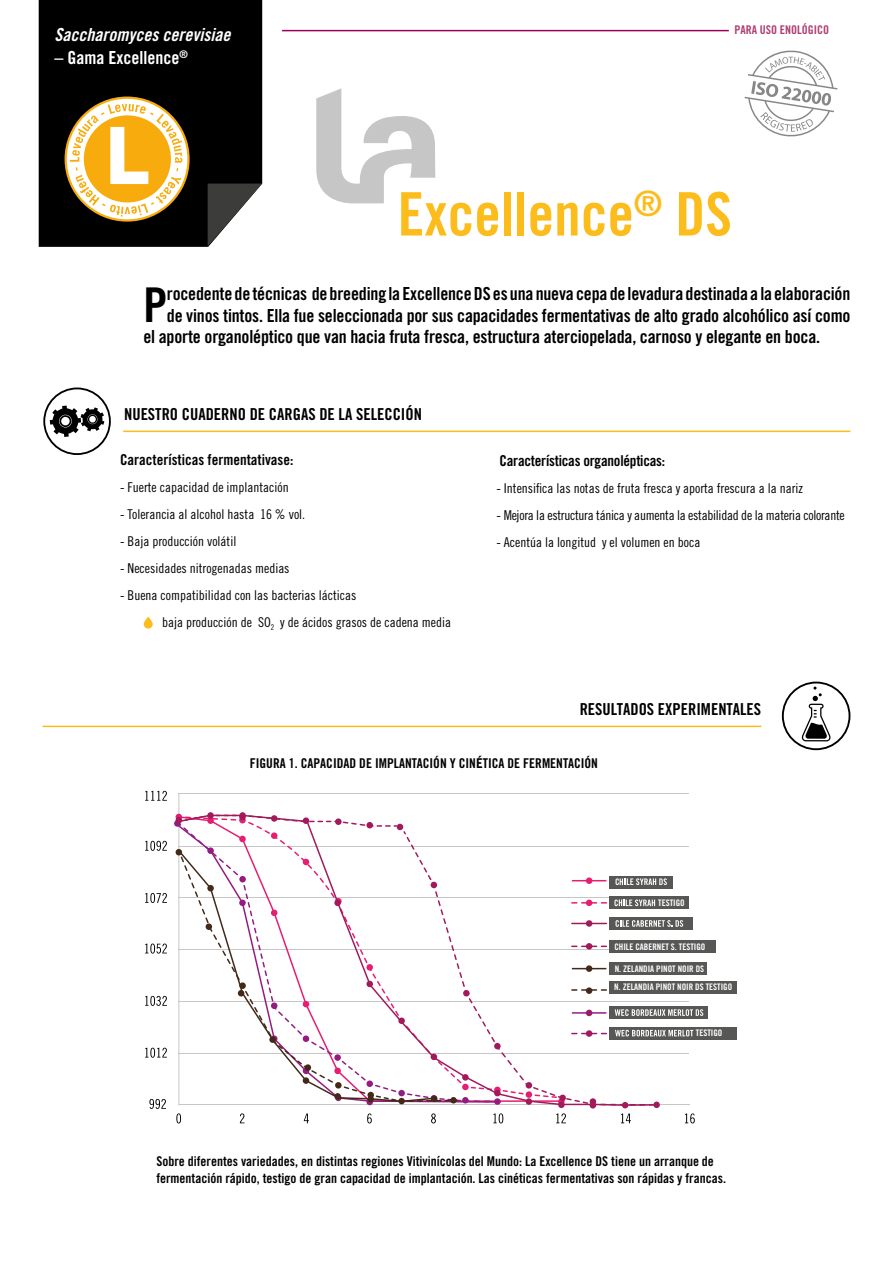
<style>
.page{position:relative;width:893px;height:1263px;background:#fff}
.page>*{position:absolute;margin:0;border:0;box-sizing:border-box;transform-origin:0 0}
.t1{font:60px "Trade Gothic LT Std Bd Cn 20";color:#fcbd1c}
.t2{font:47.85px "Trade Gothic LT Std Bd Cn 20";color:#000}
.t3{font:18px "Trade Gothic LT Std Bd Cn 20";letter-spacing:-.01em;color:#000}
.t4{font:18px "Trade Gothic LT Std Bd Cn 20 Obl";color:#fff}
.t5{font:18px "Trade Gothic LT Std Bd Cn 20";color:#fff}
.t6{font:16.5px "Trade Gothic LT Std Bd Cn 20";color:#000}
.t7{font:15px "Trade Gothic LT Std Bd Cn 20";letter-spacing:-.005em;color:#000}
.t8{font:13.5px/27px "Trade Gothic LT Std Cn 18";color:#000}
.t9{font:13.5px/16.5px "Trade Gothic LT Std Bd Cn 20";color:#000}
.t10{font:13.5px "Trade Gothic LT Std Cn 18";letter-spacing:-.02em;color:#000}
.t11{font:12px "Trade Gothic LT Std Bd Cn 20";color:#ad3f73}
.t12{font:9px/18.1px "Trade Gothic LT Std Bd Cn 20";color:#fff}
.s1{font-family:"Trade Gothic LT Std";font-weight:700}
</style>
<div class="page">
<svg style="left:782px;top:682px;width:68px;height:68px"></svg>
<hr style="left:123px;top:431px;width:727px;height:1px;background:#fcbd1c">
<hr style="left:43px;top:726px;width:718px;height:1px;background:#fcbd1c">
<svg style="left:744px;top:50px;width:94px;height:87px"></svg>
<svg style="left:316px;top:88px;width:119px;height:115px"></svg>
<hr style="left:282px;top:30px;width:447px;height:1px;background:#9b0058">
<div style="left:39px;top:0;width:223px;height:247px;background:#000"></div>
<svg style="left:208px;top:184px;width:54px;height:62px"></svg>
<svg style="left:66px;top:98px;width:123px;height:122px"></svg>
<svg style="left:70px;top:104px;width:112px;height:113px"></svg>
<svg style="left:43px;top:387px;width:68px;height:68px"></svg>
<svg style="left:144px;top:617px;width:9px;height:12px"></svg>
<hr style="left:178px;top:793px;width:2px;height:312px;background:#dadada">
<hr style="left:179px;top:793px;width:510px;height:1px;background:#c6c6c6">
<svg style="left:145px;top:791px;width:22px;height:10px"></svg>
<svg style="left:145px;top:893px;width:22px;height:10px"></svg>
<svg style="left:145px;top:996px;width:22px;height:10px"></svg>
<svg style="left:145px;top:1048px;width:22px;height:10px"></svg>
<svg style="left:145px;top:841px;width:22px;height:10px"></svg>
<svg style="left:145px;top:943px;width:22px;height:10px"></svg>
<svg style="left:149px;top:1099px;width:17px;height:10px"></svg>
<div style="left:609px;top:962px;width:98px;height:13px;background:#575756"></div>
<div style="left:609px;top:1006px;width:99px;height:13px;background:#575756"></div>
<div style="left:609px;top:981px;width:128px;height:13px;background:#575756"></div>
<div style="left:609px;top:1027px;width:128px;height:13px;background:#575756"></div>
<div style="left:609px;top:940px;width:107px;height:13px;background:#575756"></div>
<svg style="left:176px;top:814px;width:527px;height:309px"></svg>
<h3 class="t4" style="left:55px;top:24px;width:177px">Saccharomyces cerevisiae</h3>
<h3 class="t5" style="left:55px;top:46px;width:135px">– Gama Excellence<sup>®</sup></h3>
<p class="t11" style="left:735px;top:23px;width:96px">PARA USO ENOLÓGICO</p>
<h1 class="t1" style="left:398px;top:178px;width:336px">Excellence<sup>®</sup> DS</h1>
<h2 class="t2" style="left:143px;top:275px;width:25px">P</h2>
<h3 class="t3" style="left:167px;top:283px;width:685px">rocedente de técnicas de breeding la Excellence DS es una nueva cepa de levadura destinada a la elaboración</h3>
<h3 class="t3" style="left:167px;top:304px;width:685px">de vinos tintos. Ella fue seleccionada por sus capacidades fermentativas de alto grado alcohólico así como</h3>
<h3 class="t3" style="left:143px;top:326px;width:678px">el aporte organoléptico que van hacia fruta fresca, estructura aterciopelada, carnoso y elegante en boca.</h3>
<p class="t6" style="left:124px;top:404px;width:299px">NUESTRO CUADERNO DE CARGAS DE LA SELECCIÓN</p>
<p class="t7" style="left:120px;top:450px;width:175px">Características fermentativase:</p>
<p class="t8" style="left:120px;top:473px;width:170px">- Fuerte capacidad de implantación</p>
<p class="t8" style="left:120px;top:500px;width:187px">- Tolerancia al alcohol hasta 16 % vol.</p>
<p class="t8" style="left:120px;top:527px;width:118px">- Baja producción volátil</p>
<p class="t8" style="left:120px;top:554px;width:171px">- Necesidades nitrogenadas medias</p>
<p class="t8" style="left:162px;top:581px;width:291px;text-indent:-42px">- Buena compatibilidad con las bacterias lácticas<br>baja producción de SO<sub>2</sub> y de ácidos grasos de cadena media</p>
<p class="t7" style="left:500px;top:451px;width:167px">Características organolépticas:</p>
<p class="t8" style="left:496px;top:474px;width:308px">- Intensifica las notas de fruta fresca y aporta frescura a la nariz</p>
<p class="t10" style="left:496px;top:507px;width:350px">- Mejora la estructura tánica y aumenta la estabilidad de la materia colorante</p>
<p class="t8" style="left:496px;top:528px;width:205px">- Acentúa la longitud y el volumen en boca</p>
<p class="t6" style="left:580px;top:699px;width:183px">RESULTADOS EXPERIMENTALES</p>
<p class="t9" style="left:250px;top:754px;width:350px">FIGURA 1. CAPACIDAD DE IMPLANTACIÓN Y CIN<span class="s1">É</span>TICA DE FERMENTACIÓN</p>
<p class="t12" style="left:658px;top:894px;width:28px">TESTIGO</p>
<p class="t12" style="left:614px;top:938px;width:92px">CHILE CABERNET S. TESTIGO</p>
<p class="t12" style="left:614px;top:960px;width:119px">N. ZELANDIA PINOT NOIR DS<br>N. ZELANDIA PINOT NOIR DS TESTIGO</p>
<p class="t12" style="left:696px;top:1024px;width:28px">TESTIGO</p>
<p class="t9" style="left:156px;top:1153px;width:571px">Sobre diferentes variedades, en distintas regiones Vitivinícolas del Mundo: La Excellence DS tiene un arranque de fermentación rápido, testigo de gran capacidad de implantación. Las cinéticas fermentativas son rápidas y francas.</p>
</div>
